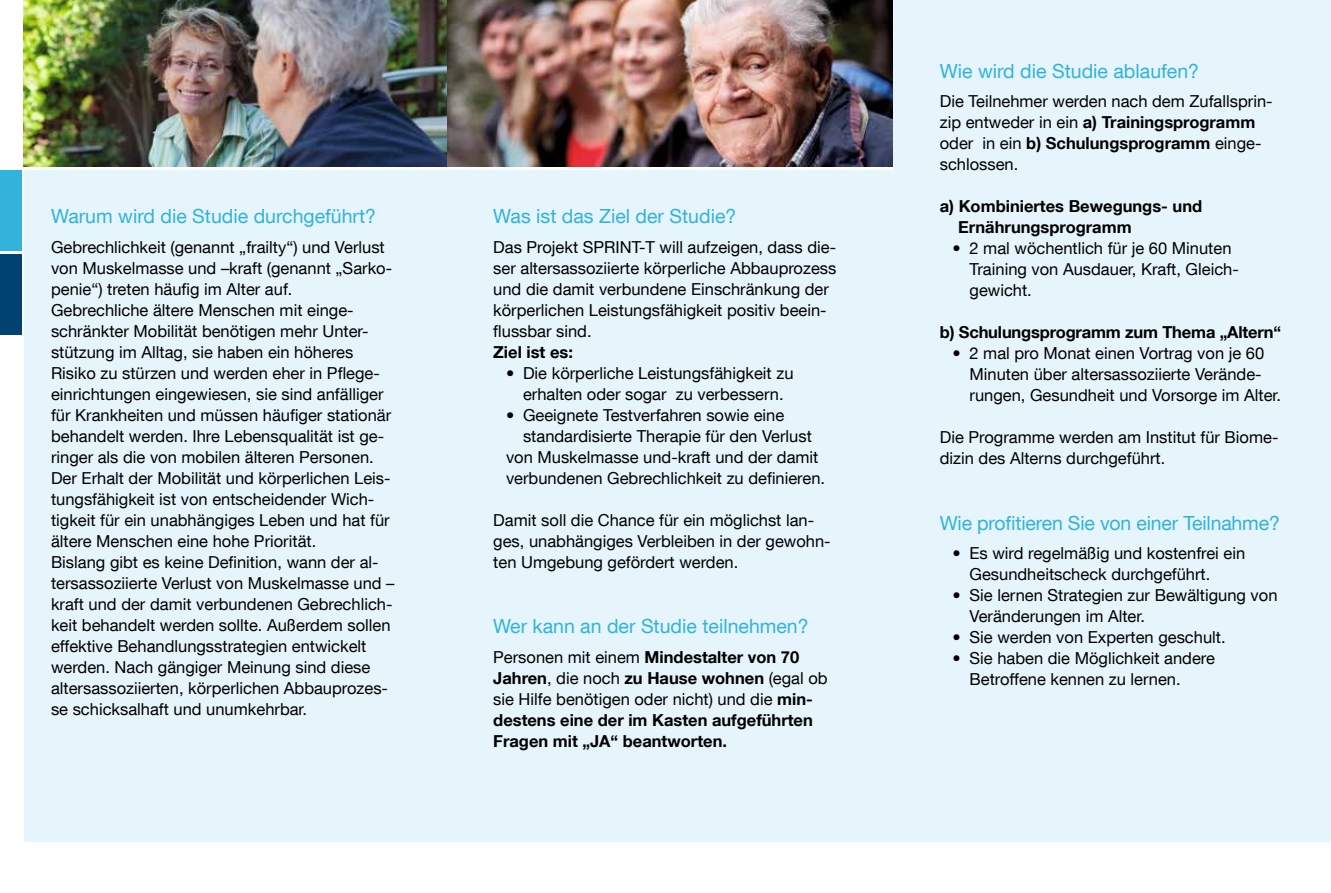
<style>
.page{position:relative;width:1331px;height:893px;background:#fff}
.page>*{position:absolute;margin:0;border:0;box-sizing:border-box;transform-origin:0 0}
.t1{font:19.5px "Helvetica Neue LT Com";color:#31b3dc}
.t2{font:16.5px/21px "Helvetica Neue LT Com";color:#000}
.t3{font:700 16.5px/21px "Helvetica Neue LT Com";color:#000}
.s1{font-weight:400}
.s2{font-weight:700}
</style>
<div class="page">
<div style="left:893px;top:0;width:438px;height:842px;background:#e6f4fc"></div>
<div style="left:24px;top:0;width:422px;height:842px;background:#e6f4fc"></div>
<div style="left:446px;top:0;width:447px;height:842px;background:#e6f4fc"></div>
<div style="left:0;top:253px;width:21px;height:84px;background:#004373"></div>
<div style="left:0;top:168px;width:21px;height:85px;background:#31b3dc"></div>
<hr style="left:0;top:335px;width:22px;height:3px;background:#fff">
<hr style="left:0;top:251px;width:22px;height:3px;background:#fff">
<img style="left:24px;top:0;width:869px;height:167px">
<hr style="left:0;top:167px;width:893px;height:3px;background:#fff">
<p class="t1" style="left:51px;top:204px;width:327px">Warum wird die Studie durchgeführt?</p>
<p class="t2" style="left:51px;top:236px;width:345px">Gebrechlichkeit (genannt „frailty“) und Verlust von Muskelmasse und –kraft (genannt „Sarko&shy;penie“) treten häufig im Alter auf.<br>Gebrechliche ältere Menschen mit einge&shy;schränkter Mobilität benötigen mehr Unter&shy;stützung im Alltag, sie haben ein höheres Risiko zu stürzen und werden eher in Pflege&shy;einrichtungen eingewiesen, sie sind anfälliger für Krankheiten und müssen häufiger stationär behandelt werden. Ihre Lebensqualität ist ge&shy;ringer als die von mobilen älteren Personen.<br>Der Erhalt der Mobilität und körperlichen Leis&shy;tungsfähigkeit ist von entscheidender Wich&shy;tigkeit für ein unabhängiges Leben und hat für ältere Menschen eine hohe Priorität.<br>Bislang gibt es keine Definition, wann der al&shy;tersassoziierte Verlust von Muskelmasse und – kraft und der damit verbundenen Gebrechlich&shy;keit behandelt werden sollte. Außerdem sollen effektive Behandlungsstrategien entwickelt werden. Nach gängiger Meinung sind diese altersassoziierten, körperlichen Abbauprozes&shy;se schicksalhaft und unumkehrbar.</p>
<p class="t1" style="left:493px;top:204px;width:245px">Was ist das Ziel der Studie?</p>
<p class="t2" style="left:493px;top:236px;width:345px">Das Projekt SPRINT-T will aufzeigen, dass die&shy;ser altersassoziierte körperliche Abbauprozess und die damit verbundene Einschränkung der körperlichen Leistungsfähigkeit positiv beein&shy;flussbar sind.</p>
<p class="t3" style="left:493px;top:341px;width:81px">Ziel ist es:</p>
<p class="t2" style="left:506px;top:362px;width:289px;text-align:center">• Die körperliche Leistungsfähigkeit zu erhalten oder sogar zu verbessern.</p>
<p class="t2" style="left:506px;top:404px;width:280px">• Geeignete Testverfahren sowie eine</p>
<p class="t2" style="left:523px;top:425px;width:290px">standardisierte Therapie für den Verlust</p>
<p class="t2" style="left:506px;top:446px;width:314px">von Muskelmasse und-kraft und der damit</p>
<p class="t2" style="left:506px;top:467px;width:321px">verbundenen Gebrechlichkeit zu definieren.</p>
<p class="t2" style="left:493px;top:509px;width:339px">Damit soll die Chance für ein möglichst lan&shy;ges, unabhängiges Verbleiben in der gewohn&shy;ten Umgebung gefördert werden.</p>
<p class="t1" style="left:493px;top:614px;width:317px">Wer kann an der Studie teilnehmen?</p>
<p class="t3" style="left:493px;top:646px;width:336px"><span class="s1">Personen mit einem</span> Mindestalter von 70<br>Jahren<span class="s1">, die noch</span> zu Hause wohnen <span class="s1">(egal ob sie Hilfe benötigen oder nicht) und die</span> min&shy;destens eine der im Kasten aufgeführten Fragen mit „JA“ beantworten.</p>
<p class="t1" style="left:940px;top:59px;width:261px">Wie wird die Studie ablaufen?</p>
<p class="t2" style="left:940px;top:90px;width:334px">Die Teilnehmer werden nach dem Zufallsprin&shy;zip entweder in ein <span class="s2">a) Trainingsprogramm </span>oder in ein <span class="s2">b) Schulungsprogramm</span> einge&shy;schlossen.</p>
<p class="t3" style="left:958px;top:195px;width:246px;text-indent:-18px">a) Kombiniertes Bewegungs- und<br>Ernährungsprogramm</p>
<p class="t2" style="left:969px;top:237px;width:271px;text-indent:-17px">• 2 mal wöchentlich für je 60 Minuten<br>Training von Ausdauer, Kraft, Gleich&shy;gewicht.</p>
<p class="t3" style="left:940px;top:321px;width:343px">b) Schulungsprogramm zum Thema „Altern“</p>
<p class="t2" style="left:969px;top:342px;width:313px;text-indent:-17px">• 2 mal pro Monat einen Vortrag von je 60<br>Minuten über altersassoziierte Verände&shy;rungen, Gesundheit und Vorsorge im Alter.</p>
<p class="t2" style="left:940px;top:426px;width:340px">Die Programme werden am Institut für Biome&shy;dizin des Alterns durchgeführt.</p>
<p class="t1" style="left:940px;top:511px;width:342px">Wie profitieren Sie von einer Teilnahme?</p>
<p class="t2" style="left:969px;top:542px;width:277px;text-indent:-17px">• Es wird regelmäßig und kostenfrei ein<br>Gesundheitscheck durchgeführt.</p>
<p class="t2" style="left:969px;top:584px;width:309px;text-indent:-17px">• Sie lernen Strategien zur Bewältigung von<br>Veränderungen im Alter.</p>
<p class="t2" style="left:952px;top:626px;width:275px">• Sie werden von Experten geschult.</p>
<p class="t2" style="left:969px;top:647px;width:247px;text-indent:-17px">• Sie haben die Möglichkeit andere<br>Betroffene kennen zu lernen.</p>
</div>
